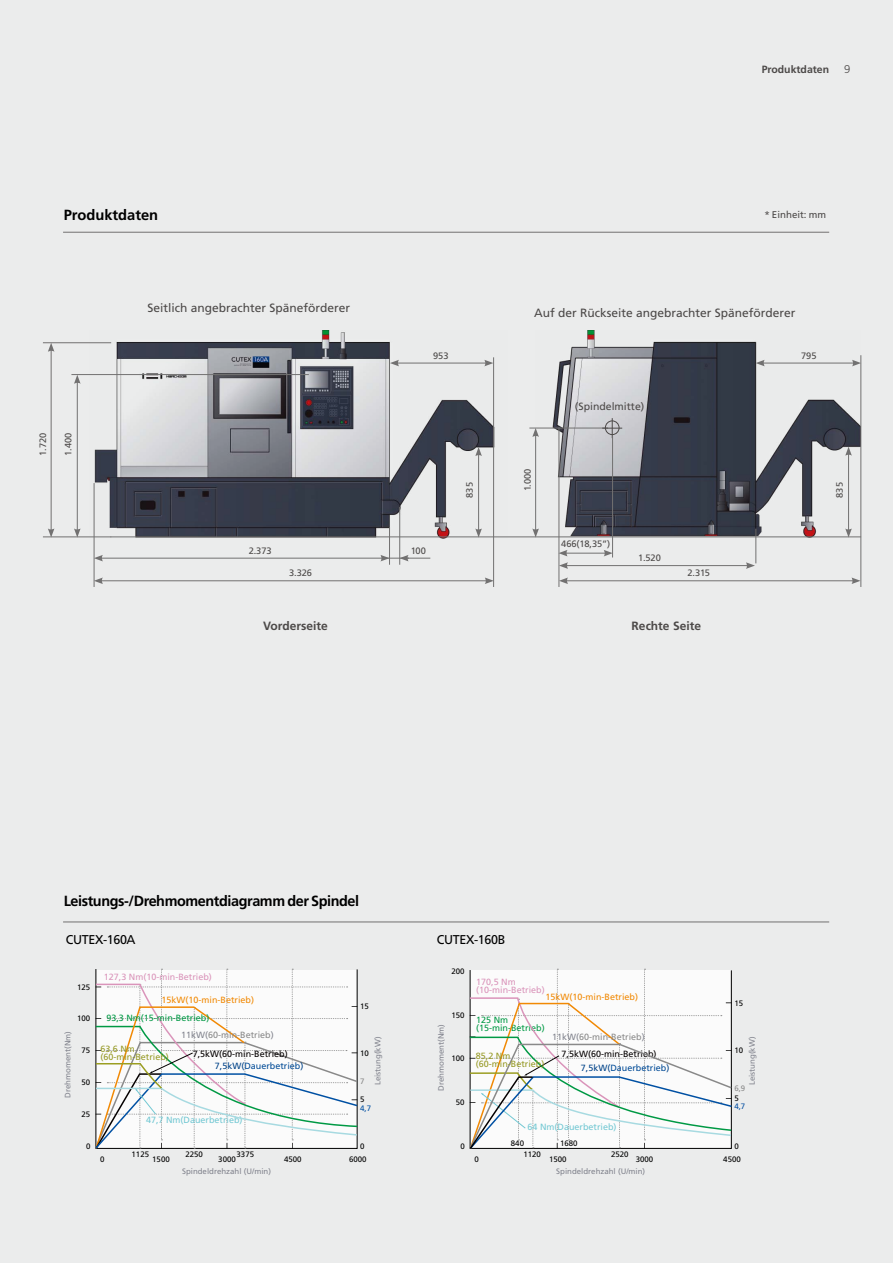
<style>
.page{position:relative;width:893px;height:1263px;background:#ebecec}
.page>*{position:absolute;margin:0;border:0;box-sizing:border-box;transform-origin:0 0}
.t1{font:700 14.7px "Frutiger";letter-spacing:-.03em;color:#000}
.t2{font:700 14.7px "Frutiger";color:#000}
.t3{font:12.75px "Frutiger";letter-spacing:-.03em;color:#000}
.t4{font:12px "Frutiger";color:#4c4948}
.t5{font:700 12px "Frutiger";color:#4c4948}
.t6{font:300 11.25px "Frutiger";color:#4c4948}
.t7{font:10.5px "Frutiger";color:#4c4948}
.t8{font:700 10.5px "Frutiger";color:#4c4948}
.t9{font:9.75px "Frutiger";color:#4c4948}
.t10{font:9.3px "Frutiger";letter-spacing:-.01em;color:#4c4948}
.t11{font:9px/8.4px "Frutiger";color:#da94ba}
.t12{font:9px/8.4px "Frutiger";color:#969925}
.t13{font:9px/8.4px "Frutiger";color:#094}
.t14{font:9px "Frutiger";color:#040000}
.t15{font:9px "Frutiger";color:#f18904}
.t16{font:9px "Frutiger";color:#898989}
.t17{font:9px "Frutiger";color:#73c8d3}
.t18{font:9px "Frutiger";color:#034c97}
.t19{font:7.95px "Frutiger";color:#82848e}
.t20{font:7.95px "Frutiger";color:#000}
.t21{font:7.95px "Frutiger";color:#898989}
.t22{font:7.95px "Frutiger";color:#0050a3}
.t23{font:7.95px "Frutiger";color:#0851a3}
.s1{color:#82848e}
.s2{color:#004288}
</style>
<div class="page">
<img style="left:90px;top:331px;width:418px;height:206px">
<img style="left:536px;top:331px;width:325px;height:206px">
<hr style="left:63px;top:232px;width:766px;height:1px;background:#727171">
<hr style="left:63px;top:922px;width:766px;height:1px;background:#727171">
<hr style="left:43px;top:342px;width:68px;height:1px;background:#727171">
<hr style="left:71px;top:374px;width:238px;height:1px;background:#727171">
<hr style="left:529px;top:428px;width:79px;height:1px;background:#727171">
<hr style="left:43px;top:537px;width:68px;height:1px;background:#727171">
<hr style="left:94px;top:483px;width:1px;height:104px;background:#727171">
<hr style="left:493px;top:357px;width:1px;height:230px;background:#727171">
<hr style="left:559px;top:427px;width:1px;height:160px;background:#727171">
<hr style="left:861px;top:355px;width:1px;height:232px;background:#727171">
<hr style="left:389px;top:527px;width:1px;height:38px;background:#727171">
<hr style="left:399px;top:507px;width:1px;height:58px;background:#727171">
<hr style="left:756px;top:529px;width:1px;height:34px;background:#727171">
<hr style="left:111px;top:537px;width:750px;height:1px;background:#727171">
<hr style="left:51px;top:349px;width:1px;height:182px;background:#727171">
<svg style="left:48px;top:343px;width:6px;height:9px"></svg>
<svg style="left:48px;top:528px;width:6px;height:9px"></svg>
<hr style="left:77px;top:381px;width:1px;height:150px;background:#727171">
<svg style="left:74px;top:375px;width:7px;height:9px"></svg>
<svg style="left:74px;top:528px;width:7px;height:9px"></svg>
<hr style="left:478px;top:454px;width:1px;height:77px;background:#727171">
<svg style="left:475px;top:447px;width:7px;height:9px"></svg>
<svg style="left:475px;top:528px;width:7px;height:9px"></svg>
<hr style="left:848px;top:453px;width:1px;height:78px;background:#727171">
<svg style="left:845px;top:447px;width:7px;height:9px"></svg>
<svg style="left:845px;top:528px;width:7px;height:9px"></svg>
<hr style="left:535px;top:435px;width:1px;height:96px;background:#727171">
<svg style="left:532px;top:428px;width:7px;height:9px"></svg>
<svg style="left:532px;top:528px;width:7px;height:9px"></svg>
<hr style="left:101px;top:558px;width:282px;height:1px;background:#727171">
<svg style="left:94px;top:555px;width:9px;height:6px"></svg>
<svg style="left:380px;top:555px;width:50px;height:6px"></svg>
<hr style="left:101px;top:580px;width:386px;height:1px;background:#727171">
<svg style="left:485px;top:577px;width:9px;height:7px"></svg>
<svg style="left:94px;top:577px;width:9px;height:7px"></svg>
<hr style="left:566px;top:580px;width:288px;height:1px;background:#727171">
<svg style="left:851px;top:577px;width:9px;height:7px"></svg>
<svg style="left:559px;top:577px;width:9px;height:7px"></svg>
<hr style="left:566px;top:565px;width:182px;height:1px;background:#727171">
<svg style="left:746px;top:562px;width:9px;height:7px"></svg>
<svg style="left:559px;top:562px;width:9px;height:7px"></svg>
<hr style="left:397px;top:363px;width:90px;height:1px;background:#727171">
<svg style="left:484px;top:360px;width:9px;height:6px"></svg>
<svg style="left:390px;top:360px;width:9px;height:6px"></svg>
<hr style="left:762px;top:363px;width:92px;height:1px;background:#727171">
<svg style="left:852px;top:360px;width:9px;height:6px"></svg>
<svg style="left:756px;top:360px;width:9px;height:6px"></svg>
<svg style="left:602px;top:418px;width:20px;height:20px"></svg>
<hr style="left:565px;top:553px;width:41px;height:1px;background:#727171">
<svg style="left:604px;top:550px;width:8px;height:6px"></svg>
<svg style="left:558px;top:550px;width:10px;height:6px"></svg>
<hr style="left:612px;top:436px;width:1px;height:121px;background:#727171">
<svg style="left:95px;top:969px;width:263px;height:180px"></svg>
<svg style="left:469px;top:969px;width:263px;height:180px"></svg>
<h3 class="t8" style="left:762px;top:63px;width:69px">Produktdaten</h3>
<h3 class="t6" style="left:844px;top:63px;width:8px">9</h3>
<h1 class="t2" style="left:64px;top:206px;width:96px">Produktdaten</h1>
<p class="t9" style="left:764px;top:209px;width:63px">* Einheit: mm</p>
<h3 class="t4" style="left:147px;top:301px;width:204px">Seitlich angebrachter Späneförderer</h3>
<h3 class="t4" style="left:534px;top:306px;width:263px">Auf der Rückseite angebrachter Späneförderer</h3>
<p class="t10" style="left:433px;top:350px;width:17px">953</p>
<p class="t10" style="left:801px;top:350px;width:17px">795</p>
<p class="t10" style="left:37px;top:455px;width:24px;rotate:-90deg">1.720</p>
<p class="t10" style="left:63px;top:456px;width:24px;rotate:-90deg">1.400</p>
<h3 class="t7" style="left:575px;top:400px;width:71px">(Spindelmitte)</h3>
<p class="t10" style="left:249px;top:545px;width:24px">2.373</p>
<p class="t10" style="left:411px;top:545px;width:17px">100</p>
<p class="t10" style="left:522px;top:491px;width:24px;rotate:-90deg">1.000</p>
<p class="t10" style="left:464px;top:498px;width:17px;rotate:-90deg">835</p>
<p class="t10" style="left:834px;top:498px;width:17px;rotate:-90deg">835</p>
<p class="t10" style="left:561px;top:539px;width:50px">466(18,35”)</p>
<p class="t10" style="left:638px;top:553px;width:24px">1.520</p>
<p class="t10" style="left:289px;top:567px;width:24px">3.326</p>
<p class="t10" style="left:687px;top:567px;width:24px">2.315</p>
<h3 class="t5" style="left:263px;top:619px;width:66px">Vorderseite</h3>
<h3 class="t5" style="left:632px;top:619px;width:71px">Rechte Seite</h3>
<h1 class="t1" style="left:64px;top:892px;width:297px">Leistungs-/Drehmomentdiagramm der Spindel</h1>
<h2 class="t3" style="left:66px;top:932px;width:71px">CUTEX-160A</h2>
<h2 class="t3" style="left:437px;top:932px;width:70px">CUTEX-160B</h2>
<p class="t20" style="left:77px;top:982px;width:15px">125</p>
<p class="t20" style="left:77px;top:1014px;width:15px">100</p>
<p class="t20" style="left:82px;top:1046px;width:10px">75</p>
<p class="t19" style="left:63px;top:1098px;width:69px;rotate:-90deg">Drehmoment(Nm)</p>
<p class="t20" style="left:82px;top:1078px;width:10px">50</p>
<p class="t20" style="left:82px;top:1109px;width:10px">25</p>
<p class="t11" style="left:104px;top:972px;width:110px">127,3 Nm(10-min-Betrieb)</p>
<p class="t15" style="left:162px;top:994px;width:94px">15kW(10-min-Betrieb)</p>
<p class="t13" style="left:106px;top:1014px;width:105px">93,3 Nm(15-min-Betrieb)</p>
<p class="t12" style="left:100px;top:1045px;width:70px">63,6 Nm (60-min-Betrieb)</p>
<p class="t16" style="left:181px;top:1030px;width:94px"><span class="s1">11kW(</span>60-min-Betrieb<span class="s1">)</span></p>
<p class="t14" style="left:193px;top:1049px;width:97px">7,5kW(60-min-Betrieb)</p>
<p class="t18" style="left:215px;top:1060px;width:90px"><span class="s2">7,5kW(</span>Dauerbetrieb<span class="s2">)</span></p>
<p class="t17" style="left:146px;top:1114px;width:98px">47,7 Nm(Dauerbetrieb)</p>
<p class="t20" style="left:360px;top:1002px;width:10px">15</p>
<p class="t19" style="left:373px;top:1085px;width:50px;rotate:-90deg">Leistung(kW)</p>
<p class="t20" style="left:360px;top:1048px;width:10px">10</p>
<p class="t21" style="left:360px;top:1077px;width:6px">7</p>
<p class="t22" style="left:360px;top:1103px;width:12px">4,7</p>
<p class="t20" style="left:360px;top:1095px;width:6px">5</p>
<p class="t20" style="left:451px;top:966px;width:15px">200</p>
<p class="t20" style="left:451px;top:1010px;width:15px">150</p>
<p class="t19" style="left:436px;top:1091px;width:69px;rotate:-90deg">Drehmoment(Nm)</p>
<p class="t20" style="left:451px;top:1054px;width:15px">100</p>
<p class="t20" style="left:456px;top:1098px;width:10px">50</p>
<p class="t11" style="left:476px;top:977px;width:70px">170,5 Nm (10-min-Betrieb)</p>
<p class="t15" style="left:546px;top:991px;width:94px">15kW(10-min-Betrieb)</p>
<p class="t13" style="left:476px;top:1015px;width:70px">125 Nm (15-min-Betrieb)</p>
<p class="t12" style="left:476px;top:1052px;width:70px">85,2 Nm (60-min-Betrieb)</p>
<p class="t16" style="left:552px;top:1031px;width:94px"><span class="s1">11kW(</span>60-min-Betrieb<span class="s1">)</span></p>
<p class="t14" style="left:562px;top:1048px;width:97px">7,5kW(60-min-Betrieb)</p>
<p class="t18" style="left:581px;top:1062px;width:90px"><span class="s2">7,5kW(</span>Dauerbetrieb<span class="s2">)</span></p>
<p class="t17" style="left:528px;top:1122px;width:91px">64 Nm(Dauerbetrieb)</p>
<p class="t20" style="left:734px;top:998px;width:10px">15</p>
<p class="t19" style="left:747px;top:1085px;width:50px;rotate:-90deg">Leistung(kW)</p>
<p class="t20" style="left:734px;top:1046px;width:10px">10</p>
<p class="t21" style="left:734px;top:1083px;width:12px">6,9</p>
<p class="t23" style="left:734px;top:1102px;width:12px">4,7</p>
<p class="t20" style="left:734px;top:1094px;width:6px">5</p>
<p class="t20" style="left:86px;top:1141px;width:6px">0</p>
<p class="t20" style="left:360px;top:1141px;width:6px">0</p>
<p class="t20" style="left:100px;top:1154px;width:6px">0</p>
<p class="t20" style="left:152px;top:1154px;width:19px">1500</p>
<p class="t20" style="left:218px;top:1154px;width:19px">3000</p>
<p class="t20" style="left:284px;top:1154px;width:19px">4500</p>
<p class="t20" style="left:349px;top:1154px;width:19px">6000</p>
<p class="t20" style="left:132px;top:1150px;width:19px">1125</p>
<p class="t20" style="left:185px;top:1150px;width:19px">2250</p>
<p class="t20" style="left:237px;top:1150px;width:19px">3375</p>
<p class="t20" style="left:511px;top:1138px;width:15px">840</p>
<p class="t20" style="left:560px;top:1138px;width:19px">1680</p>
<p class="t20" style="left:460px;top:1141px;width:6px">0</p>
<p class="t20" style="left:734px;top:1141px;width:6px">0</p>
<p class="t20" style="left:474px;top:1154px;width:6px">0</p>
<p class="t20" style="left:549px;top:1154px;width:19px">1500</p>
<p class="t20" style="left:523px;top:1150px;width:19px">1120</p>
<p class="t20" style="left:611px;top:1150px;width:19px">2520</p>
<p class="t20" style="left:636px;top:1154px;width:19px">3000</p>
<p class="t20" style="left:723px;top:1154px;width:19px">4500</p>
<p class="t19" style="left:182px;top:1166px;width:90px">Spindeldrehzahl (U/min)</p>
<p class="t19" style="left:556px;top:1166px;width:90px">Spindeldrehzahl (U/min)</p>
</div>
